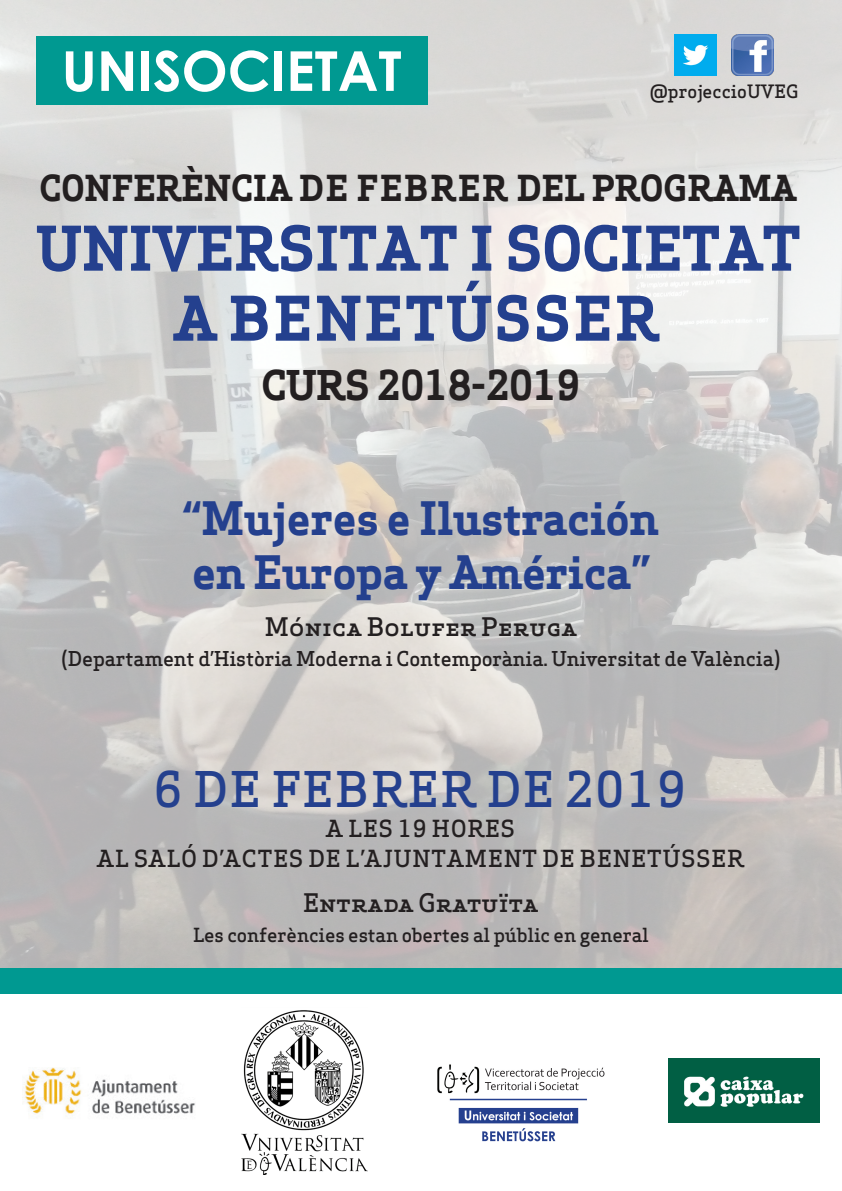
<style>
.page{position:relative;width:842px;height:1191px;background:#fff}
.page>*{position:absolute;margin:0;border:0;box-sizing:border-box;transform-origin:0 0}
.t1{font:700 60px "Apex Serif";color:#24408e}
.t2{font:700 60px "Apex Serif";letter-spacing:.05em;color:#24408e}
.t3{font:700 55px "Century Gothic";color:#fff}
.t4{font:500 48px "Apex Serif";letter-spacing:.04em;color:#24408e}
.t5{font:700 45px "Apex Serif";letter-spacing:-.01em;color:#24408e}
.t6{font:700 40px "Apex Serif";letter-spacing:-.01em;color:#231f20}
.t7{font:700 35px "Apex Serif";color:#231f20}
.t8{font:500 25px "Apex Serif";letter-spacing:-.01em;color:#231f20}
.t9{font:500 23px "Apex Serif";letter-spacing:.04em;color:#231f20}
.t10{font:500 20px "Apex Serif";letter-spacing:-.01em;color:#231f20}
.t11{font:500 19px "Apex Serif";letter-spacing:-.01em;color:#231f20}
.t12{font:500 18px "Apex Serif";color:#231f20}
</style>
<div class="page">
<img style="left:0;top:0;width:842px;height:968px">
<div style="left:0;top:968px;width:842px;height:26px;background:#009991"></div>
<div style="left:36px;top:36px;width:391px;height:69px;background:#009991"></div>
<img style="left:437px;top:1064px;width:168px;height:78px">
<img style="left:241px;top:1010px;width:127px;height:164px">
<img style="left:669px;top:1058px;width:150px;height:64px">
<img style="left:23px;top:1067px;width:172px;height:47px">
<img style="left:731px;top:34px;width:42px;height:42px">
<img style="left:675px;top:34px;width:42px;height:42px">
<p class="t3" style="left:62px;top:29px;width:341px">UNISOCIETAT</p>
<p class="t12" style="left:650px;top:80px;width:150px">@projeccioUVEG</p>
<p class="t7" style="left:40px;top:166px;width:758px">CONFERÈNCIA DE FEBRER DEL PROGRAMA</p>
<p class="t1" style="left:36px;top:211px;width:766px">UNIVERSITAT I SOCIETAT</p>
<p class="t2" style="left:174px;top:281px;width:487px">A BENETÚSSER</p>
<p class="t6" style="left:261px;top:360px;width:320px">CURS 2018-2019</p>
<p class="t5" style="left:183px;top:490px;width:477px">“Mujeres e Ilustración</p>
<p class="t5" style="left:192px;top:544px;width:459px">en Europa y América”</p>
<p class="t8" style="left:265px;top:611px;width:314px">Mónica Bolufer Peruga</p>
<p class="t10" style="left:61px;top:646px;width:721px">(Departament d’Història Moderna i Contemporània. Universitat de València)</p>
<p class="t4" style="left:154px;top:759px;width:534px">6 DE FEBRER DE 2019</p>
<p class="t9" style="left:326px;top:814px;width:190px">A LES 19 HORES</p>
<p class="t9" style="left:97px;top:844px;width:648px">AL SALÓ D’ACTES DE L’AJUNTAMENT DE BENETÚSSER</p>
<p class="t8" style="left:303px;top:887px;width:237px">Entrada Gratuïta</p>
<p class="t11" style="left:193px;top:923px;width:457px">Les conferències estan obertes al públic en general</p>
</div>
